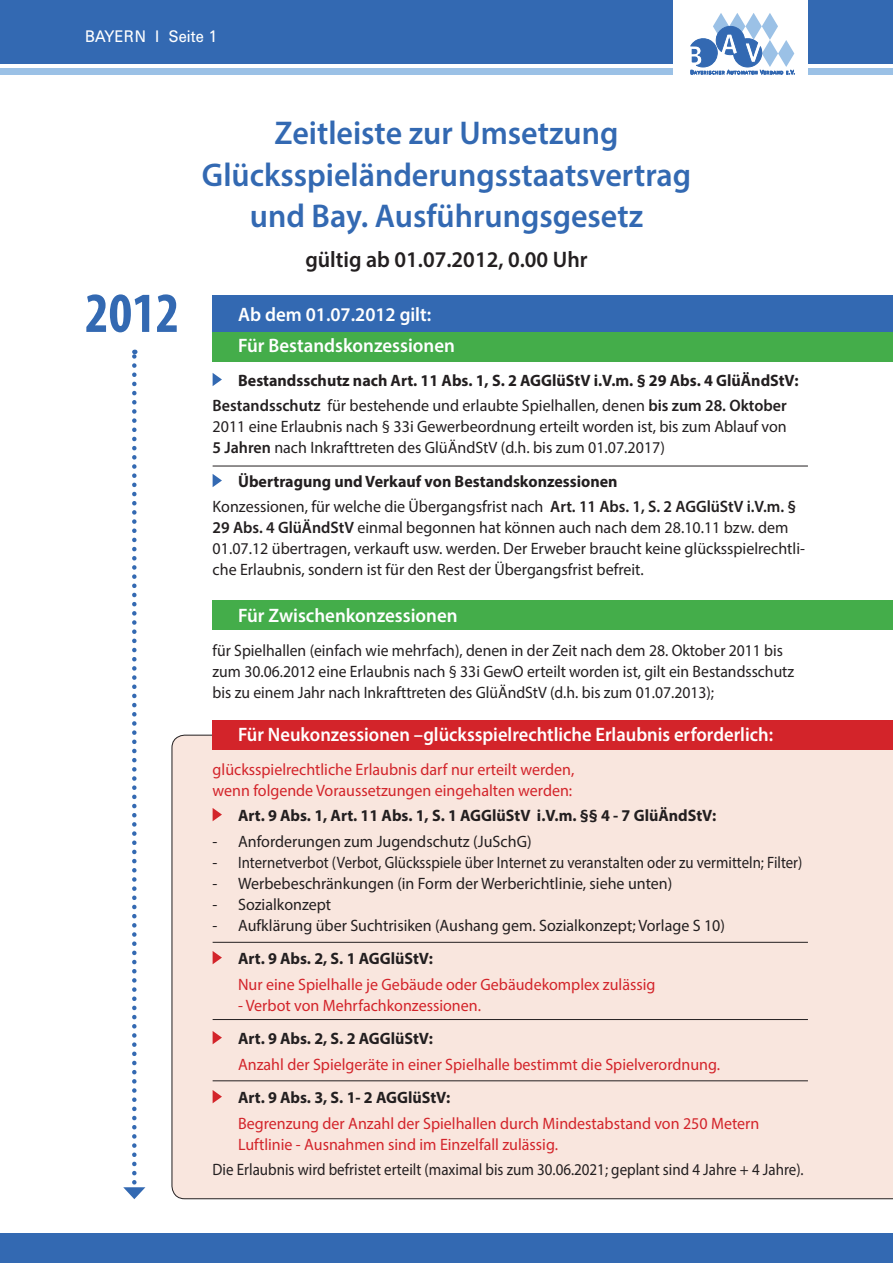
<style>
.page{position:relative;width:893px;height:1263px;background:#fff}
.page>*{position:absolute;margin:0;border:0;box-sizing:border-box;transform-origin:0 0}
.t1{font:700 condensed 57px "Myriad Pro";color:#3369b2}
.t2{font:600 33px/41.7px "Myriad Pro";color:#3369b2;text-align:center}
.t3{font:600 22.5px "Myriad Pro";color:#231f20}
.t4{font:600 19.5px/31.7px "Myriad Pro";color:#fff}
.t5{font:600 19.5px "Myriad Pro";color:#fff;scale:.95 1}
.t6{font:16.5px/21px "Myriad Pro";color:#231f20}
.t7{font:700 16.5px/25.2px "Myriad Pro";color:#231f20}
.t8{font:16.5px/21px "Myriad Pro";color:#d3242a}
.t9{font:16.5px/21px "Myriad Pro";color:#231f20;scale:.95 1}
.t10{font:16.5px "Myriad Pro";color:#231f20;scale:.91 1}
.t11{font:16.5px "Univers BQ";color:#fff;scale:.94 1}
.s1{font-weight:600}
.s2{font-weight:400}
</style>
<div class="page">
<div style="left:171px;top:735px;width:722px;height:464px;background:#f9e6de"></div>
<div style="left:213px;top:600px;width:680px;height:30px;background:#44ad4a"></div>
<div style="left:213px;top:332px;width:680px;height:29px;background:#44ad4a"></div>
<div style="left:213px;top:296px;width:680px;height:36px;background:#3369b2"></div>
<div style="left:0;top:0;width:893px;height:64px;background:#3369b2"></div>
<div style="left:0;top:68px;width:893px;height:6px;background:#9bc1e6"></div>
<div style="left:673px;top:0;width:135px;height:106px;background:#fff"></div>
<svg style="left:690px;top:13px;width:105px;height:62px"></svg>
<div style="left:0;top:1233px;width:893px;height:30px;background:#3369b2"></div>
<svg style="left:123px;top:350px;width:22px;height:849px"></svg>
<div style="left:213px;top:720px;width:680px;height:30px;background:#d3242a"></div>
<svg style="left:213px;top:373px;width:9px;height:13px"></svg>
<svg style="left:213px;top:474px;width:9px;height:13px"></svg>
<svg style="left:213px;top:808px;width:9px;height:13px"></svg>
<svg style="left:213px;top:951px;width:9px;height:13px"></svg>
<svg style="left:213px;top:1031px;width:9px;height:13px"></svg>
<svg style="left:213px;top:1090px;width:9px;height:13px"></svg>
<hr style="left:213px;top:466px;width:595px;height:1px;background:#231f20">
<hr style="left:213px;top:942px;width:595px;height:1px;background:#231f20">
<hr style="left:213px;top:1080px;width:595px;height:1px;background:#231f20">
<hr style="left:213px;top:1019px;width:595px;height:1px;background:#231f20">
<p class="t11" style="left:85px;top:27px;width:143px">BAYERN I Seite 1</p>
<h1 class="t1" style="left:85px;top:277px;width:96px">2012</h1>
<h2 class="t2" style="left:202px;top:111px;width:491px">Zeitleiste zur Umsetzung<br>Glücksspieländerungsstaatsvertrag und Bay. Ausführungsgesetz</h2>
<h3 class="t3" style="left:305px;top:245px;width:284px">gültig ab 01.07.2012, 0.00 Uhr</h3>
<p class="t4" style="left:238px;top:298px;width:218px">Ab dem 01.07.2012 gilt:<br>Für Bestandskonzessionen</p>
<p class="t7" style="left:213px;top:367px;width:587px;text-indent:25px">Bestandsschutz nach Art. 11 Abs. 1, S. 2 AGGlüStV i.V.m. § 29 Abs. 4 GlüÄndStV:<br><span class="s1">Bestandsschutz</span> <span class="s2">für bestehende und erlaubte Spielhallen, denen</span> <span class="s1">bis zum 28. Oktober</span></p>
<p class="t6" style="left:213px;top:416px;width:576px">2011 eine Erlaubnis nach § 33i Gewerbeordnung erteilt worden ist, bis zum Ablauf von<br><span class="s1">5 Jahren</span> nach Inkrafttreten des GlüÄndStV (d.h. bis zum 01.07.2017)</p>
<p class="t7" style="left:213px;top:468px;width:585px;text-indent:25px">Übertragung und Verkauf von Bestandskonzessionen<br><span class="s2">Konzessionen, für welche die Übergangsfrist nach</span> <span class="s1">Art. 11 Abs. 1, S. 2 AGGlüStV i.V.m. §</span></p>
<p class="t6" style="left:213px;top:517px;width:594px"><span class="s1">29 Abs. 4 GlüÄndStV</span> einmal begonnen hat können auch nach dem 28.10.11 bzw. dem<br>01.07.12 übertragen, verkauft usw. werden. Der Erweber braucht keine glücksspielrechtli&shy;che Erlaubnis, sondern ist für den Rest der Übergangsfrist befreit.</p>
<p class="t4" style="left:238px;top:599px;width:221px">Für Zwischenkonzessionen</p>
<p class="t9" style="left:213px;top:639px;width:614px">für Spielhallen (einfach wie mehrfach), denen in der Zeit nach dem 28. Oktober 2011 bis zum 30.06.2012 eine Erlaubnis nach § 33i GewO erteilt worden ist, gilt ein Bestandsschutz bis zu einem Jahr nach Inkrafttreten des GlüÄndStV (d.h. bis zum 01.07.2013);</p>
<p class="t5" style="left:238px;top:722px;width:565px">Für Neukonzessionen –glücksspielrechtliche Erlaubnis erforderlich:</p>
<p class="t8" style="left:213px;top:759px;width:363px">glücksspielrechtliche Erlaubnis darf nur erteilt werden, wenn folgende Voraussetzungen eingehalten werden:</p>
<p class="t7" style="left:238px;top:802px;width:480px">Art. 9 Abs. 1, Art. 11 Abs. 1, S. 1 AGGlüStV i.V.m. §§ 4 - 7 GlüÄndStV:</p>
<p class="t6" style="left:213px;top:830px;width:320px">- Anforderungen zum Jugendschutz (JuSchG)</p>
<p class="t6" style="left:213px;top:851px;width:591px">- Internetverbot (Verbot, Glücksspiele über Internet zu veranstalten oder zu vermitteln; Filter)</p>
<p class="t6" style="left:213px;top:872px;width:461px">- Werbebeschränkungen (in Form der Werberichtlinie, siehe unten)</p>
<p class="t6" style="left:213px;top:893px;width:120px">- Sozialkonzept</p>
<p class="t6" style="left:213px;top:914px;width:514px">- Aufklärung über Suchtrisiken (Aushang gem. Sozialkonzept; Vorlage S 10)</p>
<p class="t7" style="left:238px;top:945px;width:196px">Art. 9 Abs. 2, S. 1 AGGlüStV:</p>
<p class="t8" style="left:238px;top:973px;width:419px">Nur eine Spielhalle je Gebäude oder Gebäudekomplex zulässig</p>
<p class="t8" style="left:238px;top:994px;width:244px">- Verbot von Mehrfachkonzessionen.</p>
<p class="t7" style="left:238px;top:1026px;width:196px">Art. 9 Abs. 2, S. 2 AGGlüStV:</p>
<p class="t8" style="left:238px;top:1053px;width:483px">Anzahl der Spielgeräte in einer Spielhalle bestimmt die Spielverordnung.</p>
<p class="t7" style="left:238px;top:1085px;width:214px">Art. 9 Abs. 3, S. 1- 2 AGGlüStV:</p>
<p class="t8" style="left:238px;top:1112px;width:523px">Begrenzung der Anzahl der Spielhallen durch Mindestabstand von 250 Metern<br>Luftlinie - Ausnahmen sind im Einzelfall zulässig.</p>
<p class="t10" style="left:213px;top:1159px;width:651px">Die Erlaubnis wird befristet erteilt (maximal bis zum 30.06.2021; geplant sind 4 Jahre + 4 Jahre).</p>
</div>
